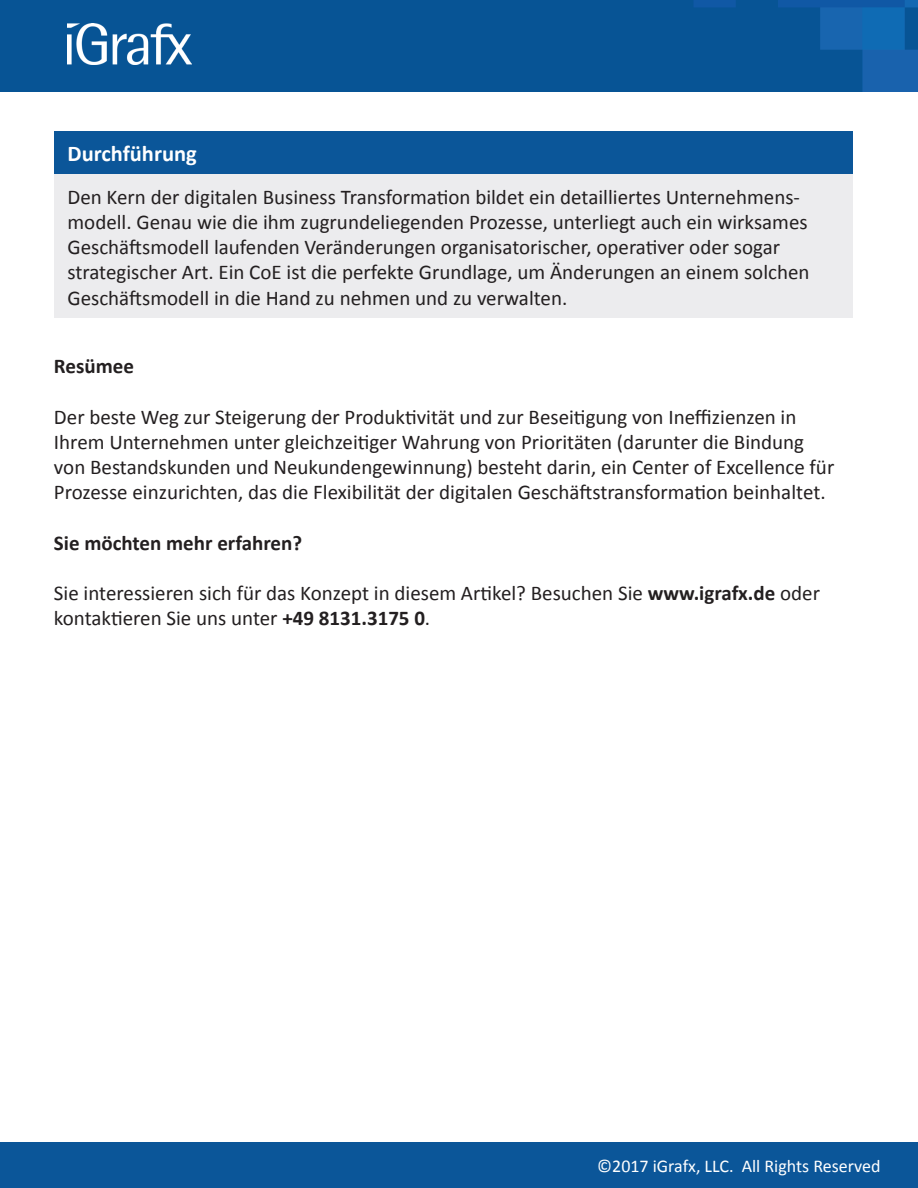
<style>
.page{position:relative;width:918px;height:1188px;background:#fff}
.page>*{position:absolute;margin:0;border:0;box-sizing:border-box;transform-origin:0 0}
.t1{font:700 22.5px "Calibri";color:#fff}
.t2{font:21px/25.2px "Calibri";color:#231f20}
.t3{font:700 21px "Calibri";color:#231f20}
.t4{font:18px "Calibri";color:#fff}
.s1{font-weight:700}
</style>
<div class="page">
<img style="left:0;top:0;width:918px;height:91px">
<div style="left:0;top:1143px;width:918px;height:45px;background:#0b5699"></div>
<img style="left:68px;top:24px;width:123px;height:40px">
<div style="left:54px;top:131px;width:798px;height:44px;background:#0b5699"></div>
<div style="left:54px;top:175px;width:798px;height:143px;background:#ececee"></div>
<p class="t1" style="left:68px;top:139px;width:131px">Durchführung</p>
<p class="t2" style="left:68px;top:184px;width:744px">Den Kern der digitalen Business Transformation bildet ein detailliertes Unternehmens&shy;modell. Genau wie die ihm zugrundeliegenden Prozesse, unterliegt auch ein wirksames Geschäftsmodell laufenden Veränderungen organisatorischer, operativer oder sogar strategischer Art. Ein CoE ist die perfekte Grundlage, um Änderungen an einem solchen Geschäftsmodell in die Hand zu nehmen und zu verwalten.</p>
<p class="t3" style="left:54px;top:353px;width:81px">Resümee</p>
<p class="t2" style="left:54px;top:404px;width:782px">Der beste Weg zur Steigerung der Produktivität und zur Beseitigung von Ineffizienzen in Ihrem Unternehmen unter gleichzeitiger Wahrung von Prioritäten (darunter die Bindung von Bestandskunden und Neukundengewinnung) besteht darin, ein Center of Excellence für Prozesse einzurichten, das die Flexibilität der digitalen Geschäftstransformation beinhaltet.</p>
<p class="t3" style="left:54px;top:529px;width:250px">Sie möchten mehr erfahren?</p>
<p class="t2" style="left:54px;top:581px;width:768px">Sie interessieren sich für das Konzept in diesem Artikel? Besuchen Sie <span class="s1">www.igrafx.de</span> oder kontaktieren Sie uns unter <span class="s1">+49 8131.3175 0</span>.</p>
<p class="t4" style="left:597px;top:1155px;width:285px">©2017 iGrafx, LLC. All Rights Reserved</p>
</div>
